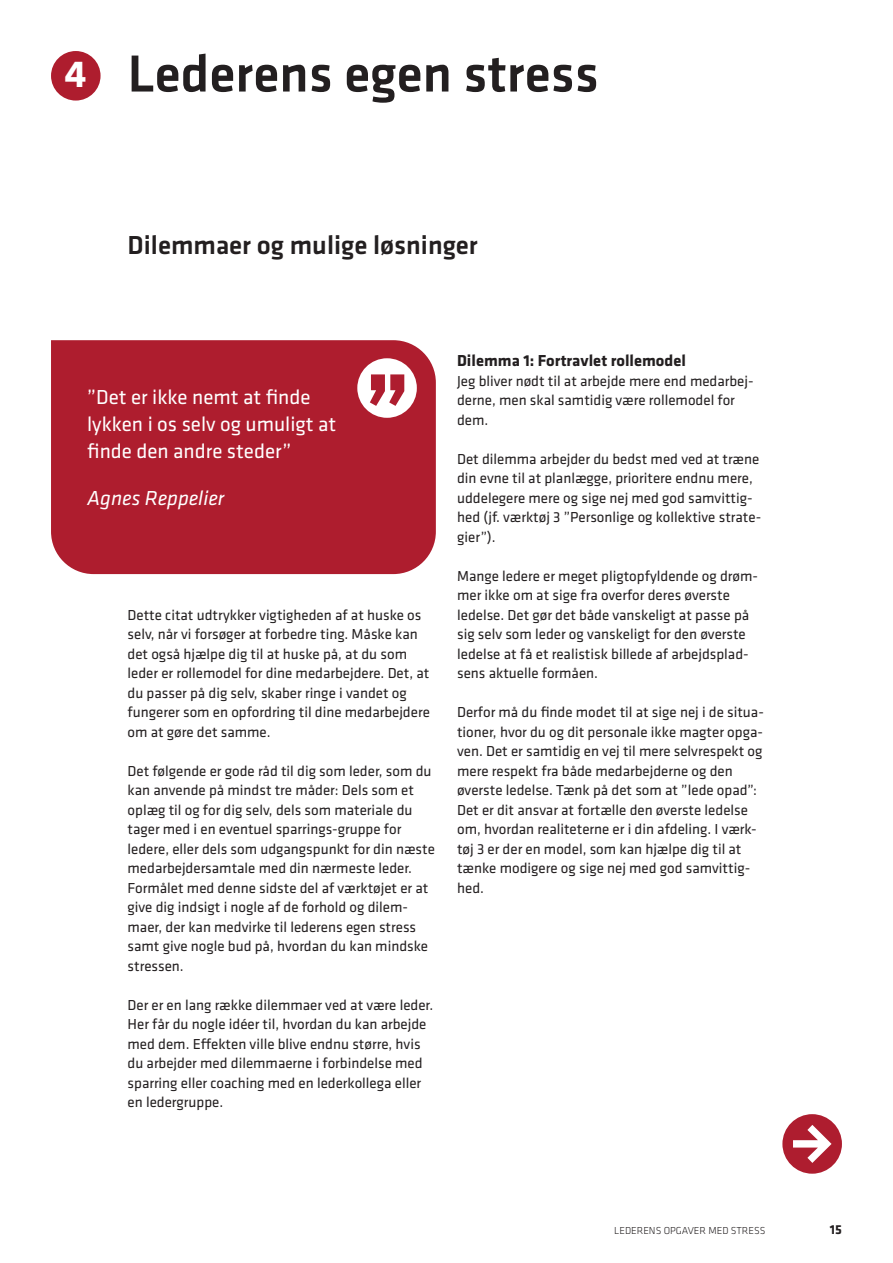
<style>
.page{position:relative;width:893px;height:1263px;background:#fff}
.page>*{position:absolute;margin:0;border:0;box-sizing:border-box;transform-origin:0 0}
.Overskrift_opslag_1{font:500 54px "Klavika";color:#231f20}
.Underoverskrift{font:700 39px "Klavika";color:#fff}
.Underoverskrift-2{font:500 27px "Klavika";color:#231f20}
.BAR_Citat{font:21px/27px "Klavika";color:#fff}
.t1{font:italic 21px "Klavika";color:#fff}
.mellemrubrik_højrest{font:700 16.5px "Klavika";color:#231f20}
.BAR_Brød{font:15px/19.5px "Klavika";color:#231f20}
.t2{font:700 13.5px "Klavika";color:#231f20}
.t3{font:300 10.5px "Klavika";color:#231f20}
</style>
<div class="page">
<div style="left:51px;top:51px;width:50px;height:50px;background:#ae1d2e;border-radius:50%"></div>
<div style="left:51px;top:340px;width:385px;height:234px;background:#ae1d2e"></div>
<div style="left:357px;top:358px;width:60px;height:60px;background:#fff;border-radius:50%"></div>
<svg style="left:370px;top:374px;width:34px;height:32px"></svg>
<svg style="left:782px;top:1114px;width:60px;height:60px"></svg>
<p class="Underoverskrift" style="left:65px;top:46px;width:23px">4</p>
<p class="Overskrift_opslag_1" style="left:128px;top:37px;width:473px">Lederens egen stress</p>
<p class="Underoverskrift-2" style="left:128px;top:227px;width:352px">Dilemmaer og mulige løsninger</p>
<p class="BAR_Citat" style="left:87px;top:383px;width:250px">”Det er ikke nemt at finde lykken i os selv og umuligt at finde den andre steder”</p>
<p class="t1" style="left:87px;top:485px;width:139px">Agnes Reppelier</p>
<p class="BAR_Brød" style="left:128px;top:604px;width:304px">Dette citat udtrykker vigtigheden af at huske os selv, når vi forsøger at forbedre ting. Måske kan det også hjælpe dig til at huske på, at du som leder er rollemodel for dine medarbejdere. Det, at du passer på dig selv, skaber ringe i vandet og fungerer som en opfordring til dine medarbejdere om at gøre det samme.</p>
<p class="BAR_Brød" style="left:128px;top:760px;width:309px">Det følgende er gode råd til dig som leder, som du kan anvende på mindst tre måder: Dels som et oplæg til og for dig selv, dels som materiale du tager med i en eventuel sparrings-gruppe for ledere, eller dels som udgangspunkt for din næste medarbejdersamtale med din nærmeste leder.<br>Formålet med denne sidste del af værktøjet er at give dig indsigt i nogle af de forhold og dilem&shy;maer, der kan medvirke til lederens egen stress samt give nogle bud på, hvordan du kan mindske stressen.</p>
<p class="BAR_Brød" style="left:128px;top:994px;width:307px">Der er en lang række dilemmaer ved at være leder.<br>Her får du nogle idéer til, hvordan du kan arbejde med dem. Effekten ville blive endnu større, hvis du arbejder med dilemmaerne i forbindelse med sparring eller coaching med en lederkollega eller en ledergruppe.</p>
<p class="mellemrubrik_højrest" style="left:457px;top:349px;width:230px">Dilemma 1: Fortravlet rollemodel</p>
<p class="BAR_Brød" style="left:457px;top:370px;width:298px">Jeg bliver nødt til at arbejde mere end medarbej&shy;derne, men skal samtidig være rollemodel for dem.</p>
<p class="BAR_Brød" style="left:457px;top:448px;width:306px">Det dilemma arbejder du bedst med ved at træne din evne til at planlægge, prioritere endnu mere, uddelegere mere og sige nej med god samvittig&shy;hed (jf. værktøj 3 ”Personlige og kollektive strate&shy;gier”).</p>
<p class="BAR_Brød" style="left:457px;top:565px;width:302px">Mange ledere er meget pligtopfyldende og drøm&shy;mer ikke om at sige fra overfor deres øverste ledelse. Det gør det både vanskeligt at passe på sig selv som leder og vanskeligt for den øverste</p>
<p class="BAR_Brød" style="left:457px;top:643px;width:293px">ledelse at få et realistisk billede af arbejdsplad&shy;sens aktuelle formåen.</p>
<p class="BAR_Brød" style="left:457px;top:702px;width:308px">Derfor må du finde modet til at sige nej i de situa&shy;tioner, hvor du og dit personale ikke magter opga&shy;ven. Det er samtidig en vej til mere selvrespekt og mere respekt fra både medarbejderne og den øverste ledelse. Tænk på det som at ”lede opad”:<br>Det er dit ansvar at fortælle den øverste ledelse om, hvordan realiteterne er i din afdeling. I værk&shy;tøj 3 er der en model, som kan hjælpe dig til at tænke modigere og sige nej med god samvittig&shy;hed.</p>
<p class="t3" style="left:614px;top:1224px;width:153px">LEDERENS OPGAVER MED STRESS</p>
<p class="t2" style="left:830px;top:1220px;width:13px">15</p>
</div>
